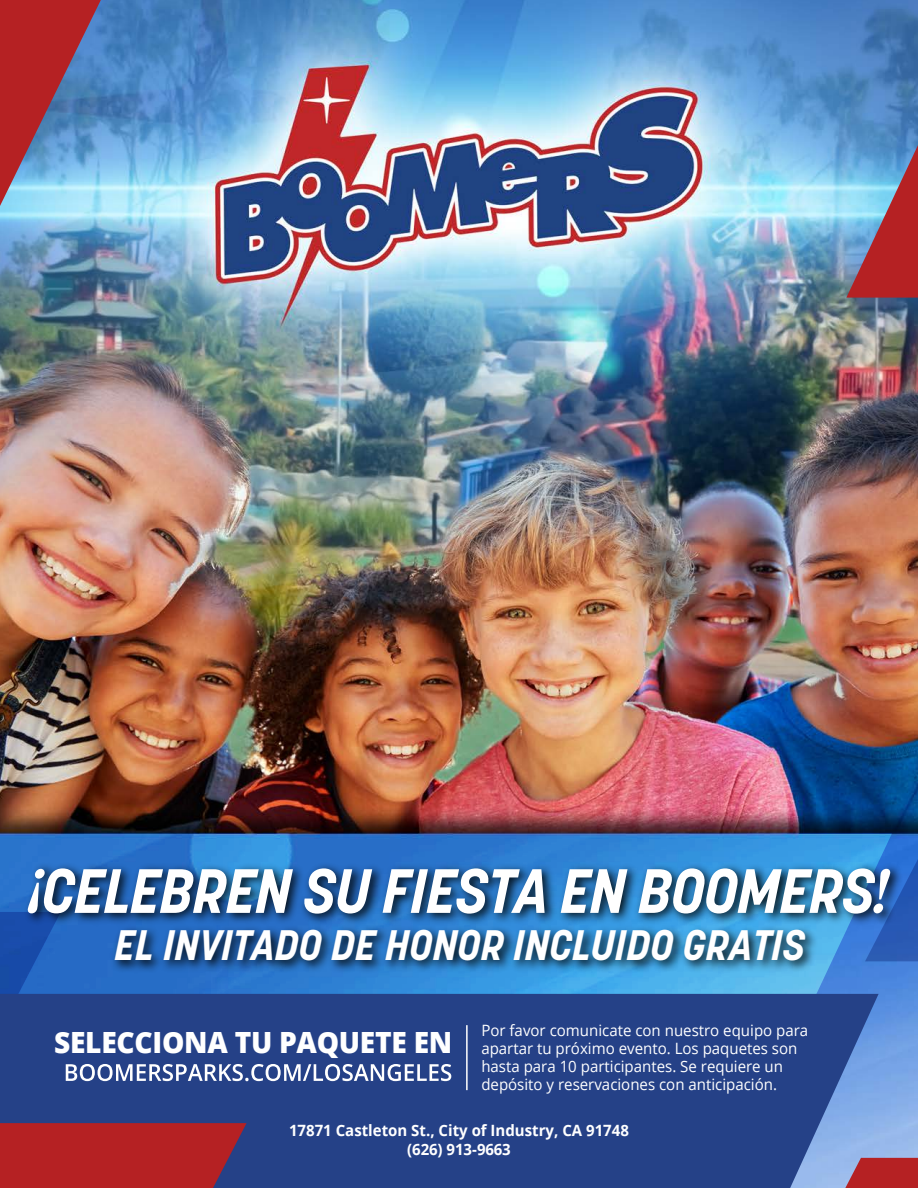
<style>
.page{position:relative;width:918px;height:1188px;background:#fff}
.page>*{position:absolute;margin:0;border:0;box-sizing:border-box;transform-origin:0 0}
.t1{font:italic 700 61.95px "Korolev";letter-spacing:-.01em;color:#fff;scale:.96 1}
.t2{font:italic 700 42.3px "Korolev";letter-spacing:.005em;color:#fff;scale:.96 1}
.t3{font:800 29.25px "Open Sans";letter-spacing:-.01em;color:#fff;scale:.96 1}
.t4{font:15.6px/18px "Open Sans";color:#fff;scale:.96 1}
.t5{font:700 15.6px/18.8px "Open Sans";color:#fff;text-align:center;scale:.96 1}
</style>
<div class="page">
<img style="left:0;top:0;width:918px;height:1158px">
<svg style="left:865px;top:750px;width:53px;height:211px;background:#0a488d"></svg>
<svg style="left:0;top:833px;width:892px;height:199px;background:#3280d0"></svg>
<svg style="left:879px;top:1158px;width:39px;height:30px"></svg>
<svg style="left:846px;top:145px;width:72px;height:153px;background:#936d83"></svg>
<svg style="left:0;top:0;width:101px;height:206px;background:#8f637c"></svg>
<svg style="left:451px;top:994px;width:428px;height:194px;background:#2f4b8f"></svg>
<img style="left:19px;top:852px;width:890px;height:138px">
<hr style="left:466px;top:1025px;width:2px;height:65px;background:#fff">
<svg style="left:0;top:912px;width:451px;height:276px;background:#394a88"></svg>
<h1 class="t1" style="left:28px;top:852px;width:900px">¡CELEBREN SU FIESTA EN BOOMERS!</h1>
<h2 class="t2" style="left:115px;top:918px;width:721px">EL INVITADO DE HONOR INCLUIDO GRATIS</h2>
<h3 class="t3" style="left:54px;top:1020px;width:416px">SELECCIONA TU PAQUETE EN</h3>
<p class="t4" style="left:481px;top:1021px;width:342px">Por favor comunicate con nuestro equipo para apartar tu próximo evento. Los paquetes son hasta para 10 participantes. Se requiere un depósito y reservaciones con anticipación.</p>
<p class="t5" style="left:289px;top:1121px;width:356px">17871 Castleton St., City of Industry, CA 91748 (626) 913-9663</p>
</div>
